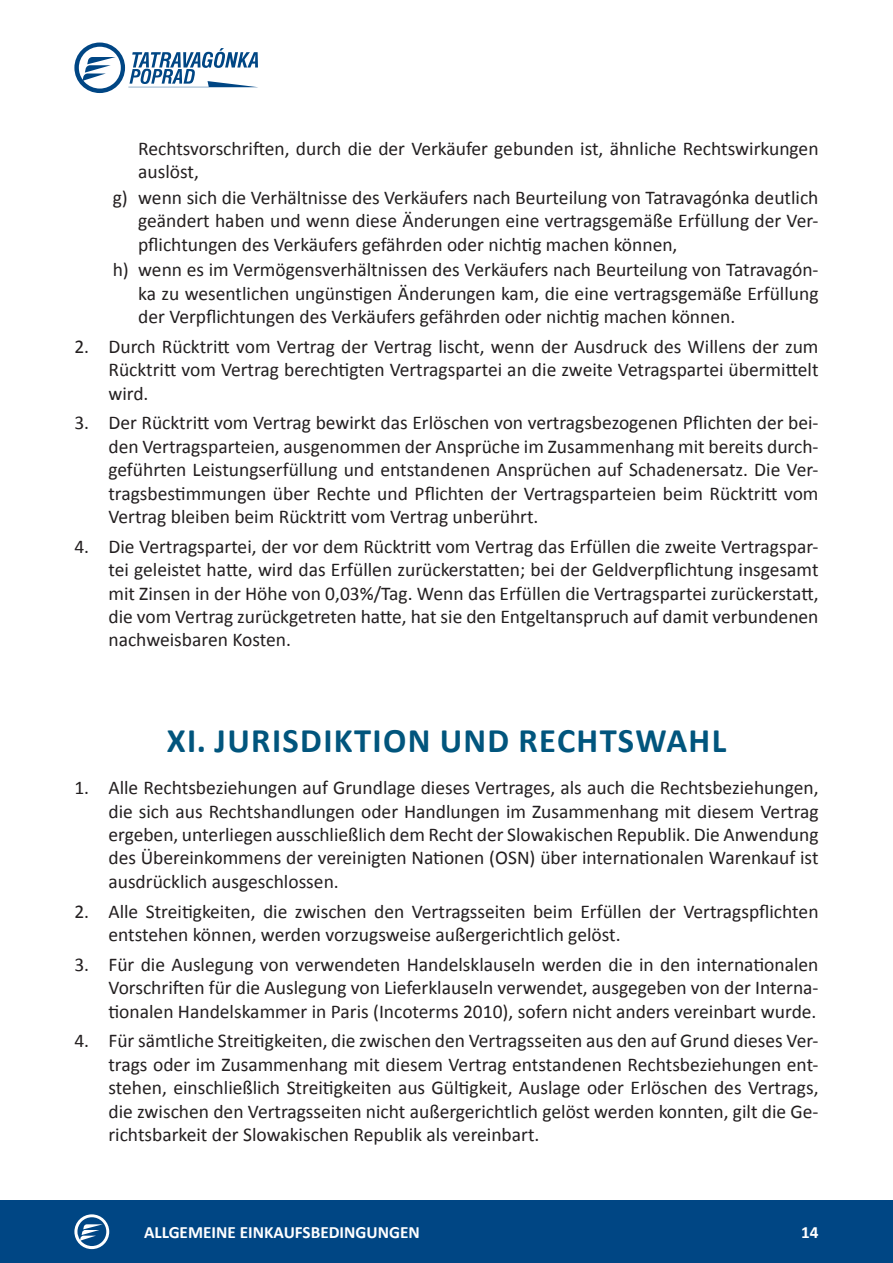
<style>
.page{position:relative;width:893px;height:1263px;background:#fff}
.page>*{position:absolute;margin:0;border:0;box-sizing:border-box;transform-origin:0 0}
.KAPITOLA{font:700 34.5px "Calibri";letter-spacing:.04em;color:#01557d}
.t1{font:19.5px/23.4px "Calibri";color:#231f20;text-align:justify}
.t2{font:700 17.25px "Calibri";color:#fff}
</style>
<div class="page">
<div style="left:0;top:1200px;width:893px;height:63px;background:#004684"></div>
<svg style="left:74px;top:1214px;width:35px;height:35px"></svg>
<svg style="left:74px;top:43px;width:184px;height:50px"></svg>
<p class="t1" style="left:138px;top:136px;width:682px">Rechtsvorschriften, durch die der Verkäufer gebunden ist, ähnliche Rechtswirkungen auslöst,</p>
<p class="t1" style="left:138px;top:185px;width:682px;text-indent:-26px">g) wenn sich die Verhältnisse des Verkäufers nach Beurteilung von Tatravagónka deutlich geändert haben und wenn diese Änderungen eine vertragsgemäße Erfüllung der Ver&shy;pflichtungen des Verkäufers gefährden oder nichtig machen können,</p>
<p class="t1" style="left:138px;top:257px;width:682px;text-indent:-26px">h) wenn es im Vermögensverhältnissen des Verkäufers nach Beurteilung von Tatravagón&shy;ka zu wesentlichen ungünstigen Änderungen kam, die eine vertragsgemäße Erfüllung der Verpflichtungen des Verkäufers gefährden oder nichtig machen können.</p>
<p class="t1" style="left:108px;top:334px;width:712px;text-indent:-34px">2. Durch Rücktritt vom Vertrag der Vertrag lischt, wenn der Ausdruck des Willens der zum Rücktritt vom Vertrag berechtigten Vertragspartei an die zweite Vetragspartei übermittelt wird.</p>
<p class="t1" style="left:108px;top:411px;width:712px;text-indent:-34px">3. Der Rücktritt vom Vertrag bewirkt das Erlöschen von vertragsbezogenen Pflichten der bei&shy;den Vertragsparteien, ausgenommen der Ansprüche im Zusammenhang mit bereits durch&shy;geführten Leistungserfüllung und entstandenen Ansprüchen auf Schadenersatz. Die Ver&shy;tragsbestimmungen über Rechte und Pflichten der Vertragsparteien beim Rücktritt vom Vertrag bleiben beim Rücktritt vom Vertrag unberührt.</p>
<p class="t1" style="left:108px;top:534px;width:712px;text-indent:-34px">4. Die Vertragspartei, der vor dem Rücktritt vom Vertrag das Erfüllen die zweite Vertragspar&shy;tei geleistet hatte, wird das Erfüllen zurückerstatten; bei der Geldverpflichtung insgesamt mit Zinsen in der Höhe von 0,03%/Tag. Wenn das Erfüllen die Vertragspartei zurückerstatt, die vom Vertrag zurückgetreten hatte, hat sie den Entgeltanspruch auf damit verbundenen nachweisbaren Kosten.</p>
<p class="KAPITOLA" style="left:167px;top:716px;width:561px">XI. JURISDIKTION UND RECHTSWAHL</p>
<p class="t1" style="left:108px;top:775px;width:712px;text-indent:-34px">1. Alle Rechtsbeziehungen auf Grundlage dieses Vertrages, als auch die Rechtsbeziehungen, die sich aus Rechtshandlungen oder Handlungen im Zusammenhang mit diesem Vertrag ergeben, unterliegen ausschließlich dem Recht der Slowakischen Republik. Die Anwendung des Übereinkommens der vereinigten Nationen (OSN) über internationalen Warenkauf ist ausdrücklich ausgeschlossen.</p>
<p class="t1" style="left:108px;top:899px;width:712px;text-indent:-34px">2. Alle Streitigkeiten, die zwischen den Vertragsseiten beim Erfüllen der Vertragspflichten entstehen können, werden vorzugsweise außergerichtlich gelöst.</p>
<p class="t1" style="left:108px;top:952px;width:712px;text-indent:-34px">3. Für die Auslegung von verwendeten Handelsklauseln werden die in den internationalen Vorschriften für die Auslegung von Lieferklauseln verwendet, ausgegeben von der Interna&shy;tionalen Handelskammer in Paris (Incoterms 2010), sofern nicht anders vereinbart wurde.</p>
<p class="t1" style="left:108px;top:1028px;width:712px;text-indent:-34px">4. Für sämtliche Streitigkeiten, die zwischen den Vertragsseiten aus den auf Grund dieses Ver&shy;trags oder im Zusammenhang mit diesem Vertrag entstandenen Rechtsbeziehungen ent&shy;stehen, einschließlich Streitigkeiten aus Gültigkeit, Auslage oder Erlöschen des Vertrags, die zwischen den Vertragsseiten nicht außergerichtlich gelöst werden konnten, gilt die Ge&shy;richtsbarkeit der Slowakischen Republik als vereinbart.</p>
<p class="t2" style="left:144px;top:1220px;width:277px">ALLGEMEINE EINKAUFSBEDINGUNGEN</p>
<p class="t2" style="left:801px;top:1220px;width:19px">14</p>
</div>
